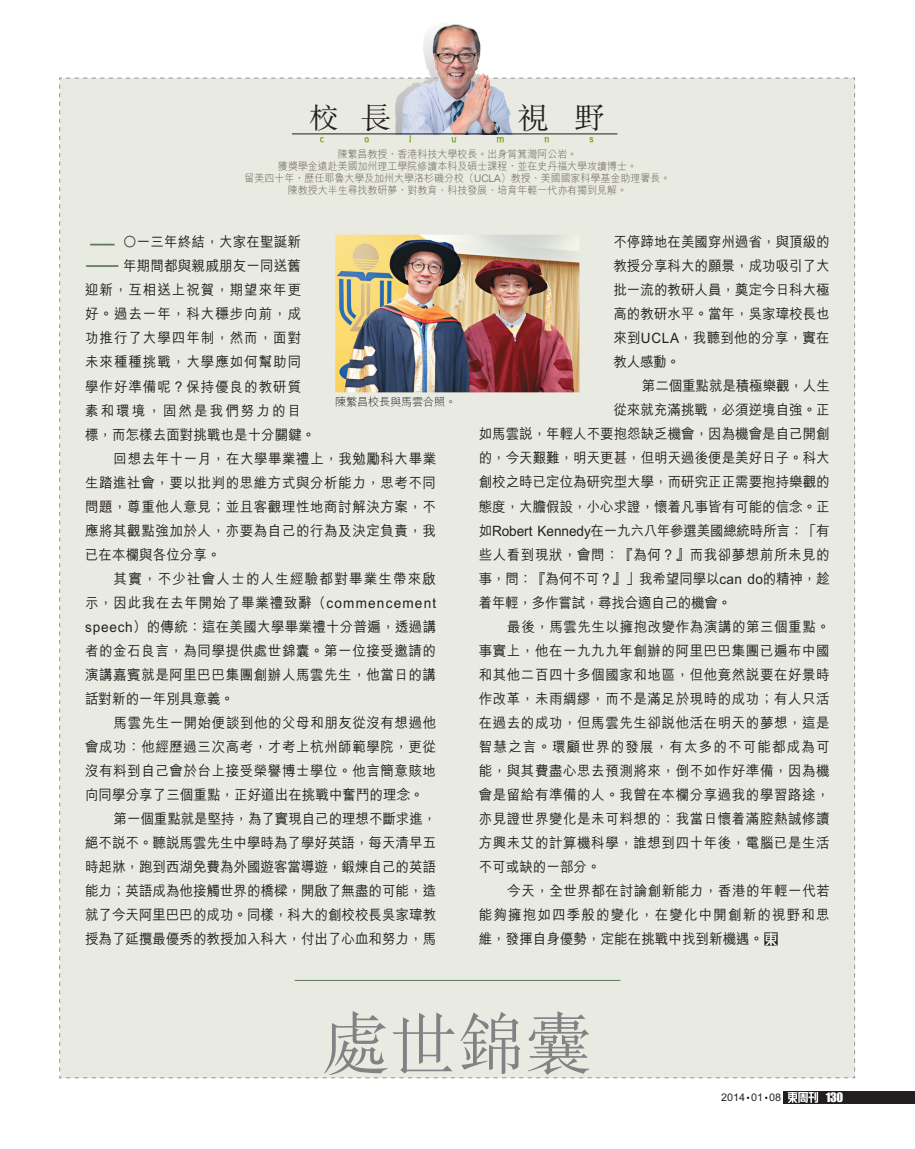
<style>
.page{position:relative;width:915px;height:1149px;background:#fff}
.page>*{position:absolute;margin:0;border:0;box-sizing:border-box;transform-origin:0 0}
.t1{font:300 67.5px "M Sung HK";color:#808285}
.t2{font:300 41.25px "M Hei HK";color:#597758;scale:.91 1}
.t3{font:300 30px "M Sung HK";color:#231f20}
.t4{font:500 14.25px/24px "M Hei HK";letter-spacing:.035em;color:#231f20;text-align:justify;scale:.95 1}
.t5{font:500 14.25px "M Hei HK";letter-spacing:-.005em;color:#231f20;scale:.95 1}
.t6{font:500 14.25px "M Hei HK";color:#231f20;scale:.95 1}
.t7{font:500 14.25px "M Hei HK";letter-spacing:.07em;color:#231f20;scale:.95 1}
.t8{font:500 14.25px "M Hei HK";letter-spacing:.085em;color:#231f20;scale:.95 1}
.t9{font:500 14.25px "M Hei HK";letter-spacing:-.02em;color:#231f20;scale:.95 1}
.t10{font:500 14.25px "M Hei HK";letter-spacing:-.01em;color:#231f20;scale:.95 1}
.t11{font:500 14.25px "M Hei HK";letter-spacing:-.015em;color:#231f20;scale:.95 1}
.t12{font:500 14.25px "M Hei HK";letter-spacing:.01em;color:#231f20;scale:.95 1}
.t13{font:500 14.25px "M Hei HK";letter-spacing:.15em;color:#231f20;scale:.95 1}
.t14{font:12px "Impact";color:#fff;scale:1.05 1}
.t15{font:300 11.25px "M Hei HK";letter-spacing:-.025em;color:#231f20}
.t16{font:300 10.5px/12px "M Hei HK";color:#645e55;text-align:center;scale:.95 1}
.t17{font:500 10.5px "M Hei HK";color:#231f20}
</style>
<div class="page">
<img style="left:382px;top:24px;width:150px;height:54px">
<div style="left:783px;top:1090px;width:131px;height:13px;background:#231f20"></div>
<img style="left:787px;top:1092px;width:31px;height:10px">
<div style="left:59px;top:78px;width:795px;height:1000px;background:#e9eae1"></div>
<img style="left:335px;top:234px;width:244px;height:158px">
<h3 class="t3" style="left:517px;top:97px;width:89px">視 野</h3>
<h3 class="t3" style="left:308px;top:97px;width:85px">校 長</h3>
<p class="t16" style="left:244px;top:148px;width:450px">陳繁昌教授，香港科技大學校長。出身筲箕灣阿公岩。<br>獲獎學金遠赴美國加州理工學院修讀本科及碩士課程，並在史丹福大學攻讀博士。<br>留美四十年，歷任耶魯大學及加州大學洛杉磯分校（UCLA）教授、美國國家科學基金助理署長。陳教授大半生尋找教研夢，對教育、科技發展、培育年輕一代亦有獨到見解。</p>
<p class="t12" style="left:123px;top:232px;width:189px">○一三年終結，大家在聖誕新</p>
<p class="t12" style="left:123px;top:256px;width:189px">年期間都與親戚朋友一同送舊</p>
<p class="t7" style="left:85px;top:280px;width:229px">迎新，互相送上祝賀，期望來年更</p>
<p class="t7" style="left:85px;top:304px;width:229px">好。過去一年，科大穩步向前，成</p>
<p class="t7" style="left:85px;top:328px;width:229px">功推行了大學四年制，然而，面對</p>
<p class="t7" style="left:85px;top:352px;width:229px">未來種種挑戰，大學應如何幫助同</p>
<p class="t7" style="left:85px;top:376px;width:229px">學作好準備呢？保持優良的教研質</p>
<p class="t13" style="left:85px;top:400px;width:229px">素和環境，固然是我們努力的目</p>
<p class="t6" style="left:85px;top:424px;width:244px">標，而怎樣去面對挑戰也是十分關鍵。</p>
<p class="t4" style="left:114px;top:445px;width:341px">回想去年十一月，在大學畢業禮上，我勉勵科大畢業</p>
<p class="t4" style="left:85px;top:469px;width:371px">生踏進社會，要以批判的思維方式與分析能力，思考不同</p>
<p class="t4" style="left:85px;top:493px;width:371px">問題，尊重他人意見；並且客觀理性地商討解決方案，不</p>
<p class="t4" style="left:85px;top:517px;width:371px">應將其觀點強加於人，亦要為自己的行為及決定負責，我</p>
<p class="t6" style="left:85px;top:544px;width:144px">已在本欄與各位分享。</p>
<p class="t8" style="left:114px;top:568px;width:341px">其實，不少社會人士的人生經驗都對畢業生帶來啟</p>
<p class="t4" style="left:85px;top:589px;width:371px">示，因此我在去年開始了畢業禮致辭（commencement</p>
<p class="t4" style="left:85px;top:613px;width:371px">speech）的傳統：這在美國大學畢業禮十分普遍，透過講</p>
<p class="t4" style="left:85px;top:637px;width:371px">者的金石良言，為同學提供處世錦囊。第一位接受邀請的</p>
<p class="t4" style="left:85px;top:661px;width:371px">演講嘉賓就是阿里巴巴集團創辦人馬雲先生，他當日的講</p>
<p class="t6" style="left:85px;top:688px;width:158px">話對新的一年別具意義。</p>
<p class="t4" style="left:114px;top:709px;width:341px">馬雲先生一開始便談到他的父母和朋友從沒有想過他</p>
<p class="t4" style="left:85px;top:733px;width:371px">會成功：他經歷過三次高考，才考上杭州師範學院，更從</p>
<p class="t4" style="left:85px;top:757px;width:371px">沒有料到自己會於台上接受榮譽博士學位。他言簡意賅地</p>
<p class="t6" style="left:85px;top:784px;width:358px">向同學分享了三個重點，正好道出在挑戰中奮鬥的理念。</p>
<p class="t10" style="left:114px;top:808px;width:341px">第一個重點就是堅持，為了實現自己的理想不斷求進，</p>
<p class="t5" style="left:85px;top:832px;width:371px">絕不說不。聽說馬雲先生中學時為了學好英語，每天清早五</p>
<p class="t5" style="left:85px;top:856px;width:371px">時起牀，跑到西湖免費為外國遊客當導遊，鍛煉自己的英語</p>
<p class="t5" style="left:85px;top:880px;width:371px">能力；英語成為他接觸世界的橋樑，開啟了無盡的可能，造</p>
<p class="t5" style="left:85px;top:904px;width:371px">就了今天阿里巴巴的成功。同樣，科大的創校校長吳家瑋教</p>
<p class="t5" style="left:85px;top:928px;width:371px">授為了延攬最優秀的教授加入科大，付出了心血和努力，馬</p>
<h2 class="t2" style="left:84px;top:225px;width:40px">二</h2>
<p class="t15" style="left:335px;top:393px;width:122px">陳繁昌校長與馬雲合照。</p>
<p class="t4" style="left:613px;top:229px;width:229px">不停蹄地在美國穿州過省，與頂級的教授分享科大的願景，成功吸引了大批一流的教研人員，奠定今日科大極高的教研水平。當年，吳家瑋校長也來到UCLA，我聽到他的分享，實在教人感動。</p>
<p class="t10" style="left:641px;top:376px;width:199px">第二個重點就是積極樂觀，人生</p>
<p class="t6" style="left:613px;top:400px;width:229px">從來就充滿挑戰，必須逆境自強。正</p>
<p class="t5" style="left:478px;top:423px;width:371px">如馬雲說，年輕人不要抱怨缺乏機會，因為機會是自己開創</p>
<p class="t5" style="left:478px;top:447px;width:371px">的，今天艱難，明天更甚，但明天過後便是美好日子。科大</p>
<p class="t5" style="left:478px;top:471px;width:371px">創校之時已定位為研究型大學，而研究正正需要抱持樂觀的</p>
<p class="t5" style="left:478px;top:495px;width:371px">態度，大膽假設，小心求證，懷着凡事皆有可能的信念。正</p>
<p class="t9" style="left:478px;top:519px;width:371px">如Robert Kennedy在一九六八年參選美國總統時所言：「有</p>
<p class="t4" style="left:478px;top:541px;width:371px">些人看到現狀，會問：『為何？』而我卻夢想前所未見的</p>
<p class="t11" style="left:478px;top:567px;width:371px">事，問：『為何不可？』」我希望同學以can do的精神，趁</p>
<p class="t9" style="left:478px;top:591px;width:267px">着年輕，多作嘗試，尋找合適自己的機會。</p>
<p class="t4" style="left:507px;top:613px;width:341px">最後，馬雲先生以擁抱改變作為演講的第三個重點。</p>
<p class="t4" style="left:478px;top:637px;width:371px">事實上，他在一九九九年創辦的阿里巴巴集團已遍布中國</p>
<p class="t4" style="left:478px;top:661px;width:371px">和其他二百四十多個國家和地區，但他竟然說要在好景時</p>
<p class="t4" style="left:478px;top:685px;width:371px">作改革，未雨綢繆，而不是滿足於現時的成功；有人只活</p>
<p class="t4" style="left:478px;top:709px;width:371px">在過去的成功，但馬雲先生卻說他活在明天的夢想，這是</p>
<p class="t8" style="left:478px;top:735px;width:371px">智慧之言。環顧世界的發展，有太多的不可能都成為可</p>
<p class="t4" style="left:478px;top:757px;width:371px">能，與其費盡心思去預測將來，倒不如作好準備，因為機</p>
<p class="t4" style="left:478px;top:781px;width:371px">會是留給有準備的人。我曾在本欄分享過我的學習路途，</p>
<p class="t4" style="left:478px;top:805px;width:371px">亦見證世界變化是未可料想的：我當日懷着滿腔熱誠修讀</p>
<p class="t4" style="left:478px;top:829px;width:371px">方興未艾的計算機科學，誰想到四十年後，電腦已是生活</p>
<p class="t6" style="left:478px;top:855px;width:130px">不可或缺的一部分。</p>
<p class="t4" style="left:507px;top:877px;width:341px">今天，全世界都在討論創新能力，香港的年輕一代若</p>
<p class="t8" style="left:478px;top:903px;width:371px">能夠擁抱如四季般的變化，在變化中開創新的視野和思</p>
<p class="t6" style="left:478px;top:927px;width:301px">維，發揮自身優勢，定能在挑戰中找到新機遇。</p>
<h1 class="t1" style="left:322px;top:996px;width:273px">處世錦囊</h1>
<p class="t17" style="left:721px;top:1089px;width:25px">2014</p>
<p class="t17" style="left:750px;top:1089px;width:13px">01</p>
<p class="t17" style="left:768px;top:1089px;width:13px">08</p>
<p class="t14" style="left:825px;top:1087px;width:18px">130</p>
</div>
